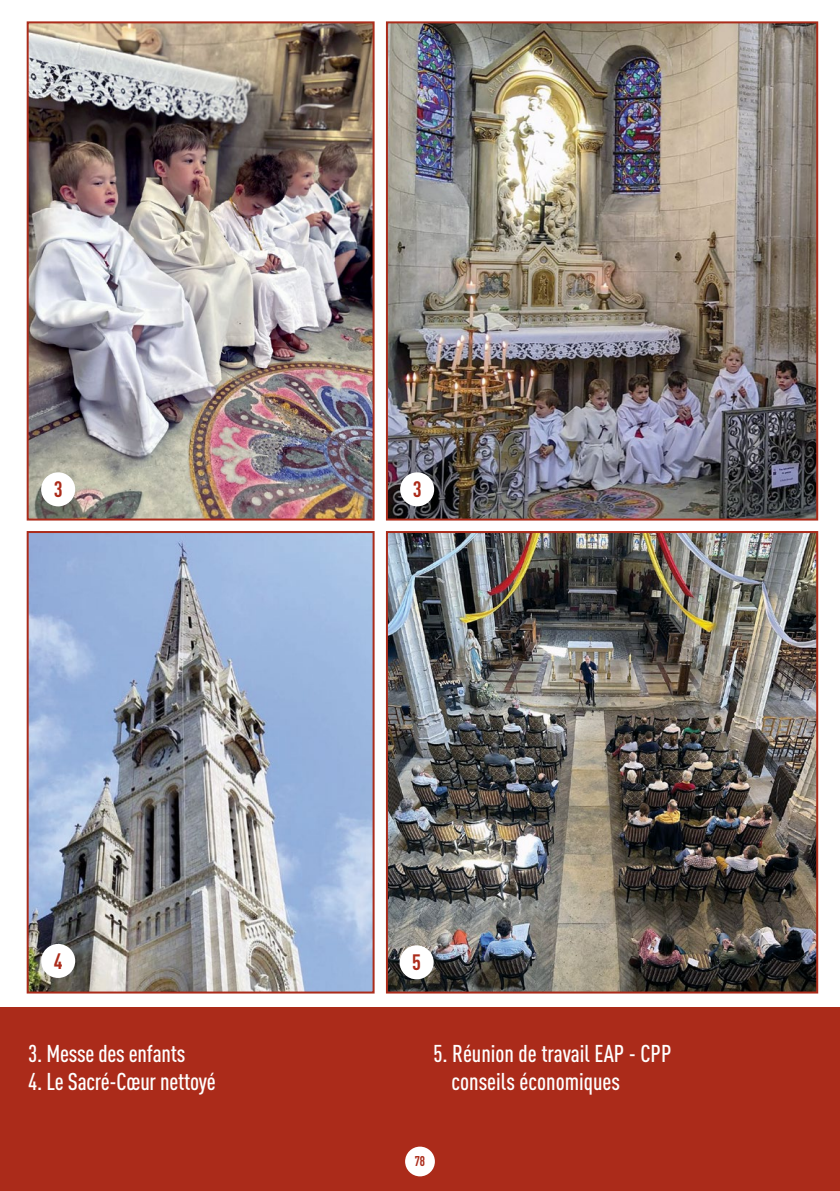
<style>
.page{position:relative;width:840px;height:1191px;background:#fff}
.page>*{position:absolute;margin:0;border:0;box-sizing:border-box;transform-origin:0 0}
.t1{font:500 condensed 24px/28.8px "DIN Pro";color:#fff}
.t2{font:700 condensed 22px "DIN Pro";color:#ab2b1a}
.t3{font:700 14px "DIN Condensed";color:#ab2b1a}
</style>
<div class="page">
<div style="left:0;top:1007px;width:839px;height:184px;background:#ab2b1a"></div>
<img style="left:30px;top:24px;width:341px;height:493px">
<div style="left:27px;top:21px;width:347px;height:499px;border:2px solid #ab2b1a"></div>
<img style="left:389px;top:24px;width:425px;height:493px">
<div style="left:386px;top:21px;width:431px;height:499px;border:2px solid #ab2b1a"></div>
<img style="left:30px;top:534px;width:341px;height:456px">
<div style="left:27px;top:531px;width:347px;height:462px;border:2px solid #ab2b1a"></div>
<img style="left:389px;top:534px;width:425px;height:456px">
<div style="left:386px;top:531px;width:431px;height:462px;border:2px solid #ab2b1a"></div>
<div style="left:41px;top:472px;width:34px;height:34px;background:#fff;border-radius:50%"></div>
<div style="left:41px;top:944px;width:34px;height:34px;background:#fff;border-radius:50%"></div>
<div style="left:400px;top:472px;width:34px;height:34px;background:#fff;border-radius:50%"></div>
<div style="left:399px;top:945px;width:34px;height:34px;background:#fff;border-radius:50%"></div>
<div style="left:405px;top:1146px;width:29px;height:30px;background:#fff;border-radius:50%"></div>
<p class="t2" style="left:54px;top:473px;width:10px">3</p>
<p class="t2" style="left:412px;top:473px;width:10px">3</p>
<p class="t2" style="left:54px;top:944px;width:10px">4</p>
<p class="t2" style="left:412px;top:945px;width:10px">5</p>
<p class="t1" style="left:28px;top:1036px;width:158px">3. Messe des enfants</p>
<p class="t1" style="left:28px;top:1065px;width:189px">4. Le Sacré-Cœur nettoyé</p>
<p class="t1" style="left:451px;top:1036px;width:221px;text-indent:-18px">5. Réunion de travail EAP - CPP conseils économiques</p>
<p class="t3" style="left:414px;top:1152px;width:12px">78</p>
</div>
